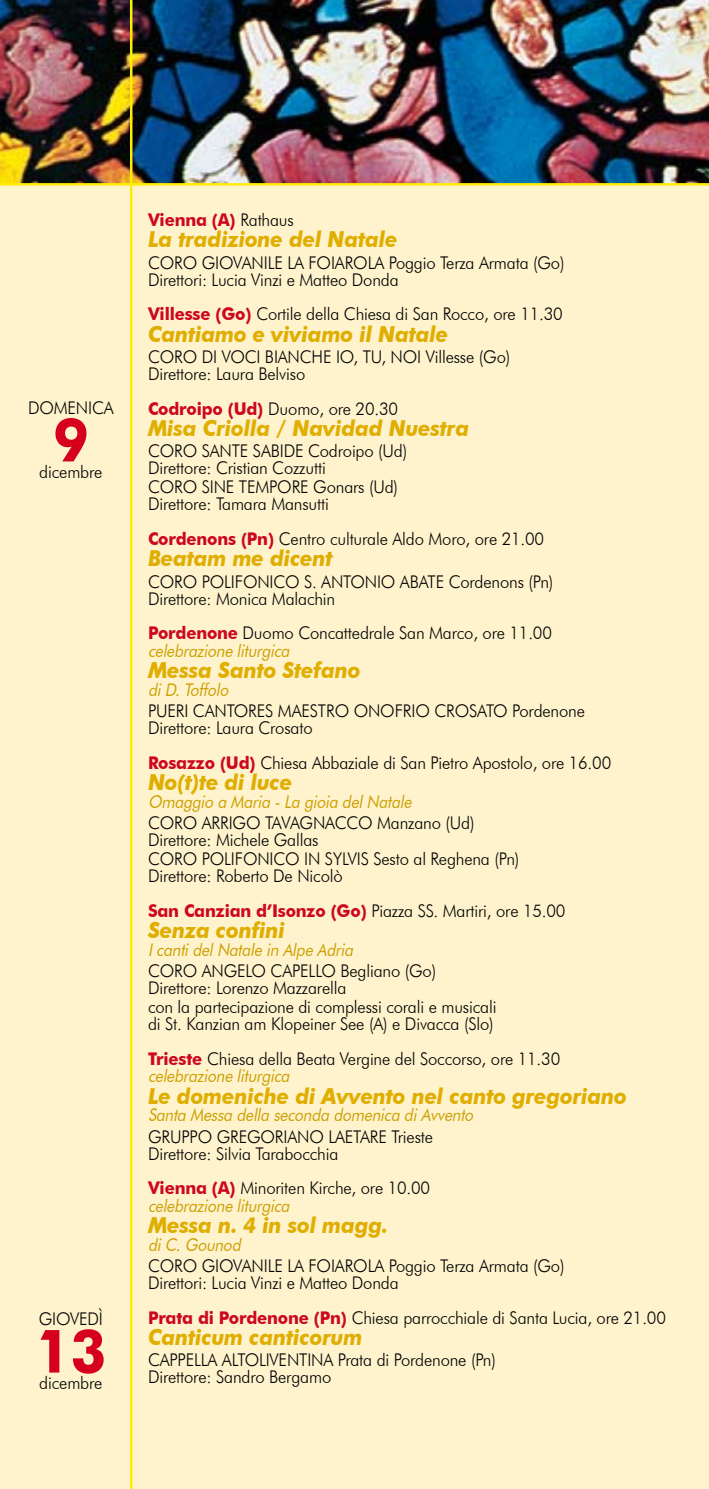
<style>
.page{position:relative;width:709px;height:1489px;background:#fff}
.page>*{position:absolute;margin:0;border:0;box-sizing:border-box;transform-origin:0 0}
.t1{font:700 60px "Futura BT";color:#d7001c;scale:.95 1}
.t2{font:italic 700 22px "Futura BT";letter-spacing:-.01em;color:#e0ae00;scale:.95 1}
.t3{font:300 17.5px/17px "Futura BT";letter-spacing:-.01em;color:#000;scale:.95 1}
.t4{font:italic 17.5px "Futura BT";color:#cc9f00;scale:.89 1}
.t5{font:700 17.5px "Futura BT";letter-spacing:-.01em;color:#cd071e;scale:.95 1}
.s1{font-weight:300;color:#000}
.s2{font-weight:700;color:#cd071e}
.s3{font-weight:400;font-style:italic;color:#cc9f00}
</style>
<div class="page">
<div style="left:0;top:0;width:709px;height:1488px;background:#fef3cd"></div>
<img style="left:0;top:0;width:709px;height:183px">
<hr style="left:130px;top:0;width:2px;height:1488px;background:#ffed00">
<hr style="left:0;top:183px;width:709px;height:3px;background:#ffed00">
<p class="t3" style="left:28px;top:399px;width:13px">domenica</p>
<h1 class="t1" style="left:53px;top:403px;width:39px">9</h1>
<p class="t3" style="left:39px;top:463px;width:68px">dicembre</p>
<p class="t3" style="left:39px;top:1309px;width:25px">Gioved</p>
<p class="t3" style="left:99px;top:1309px;width:6px">ì</p>
<h1 class="t1" style="left:36px;top:1314px;width:76px">13</h1>
<p class="t3" style="left:39px;top:1373px;width:68px">dicembre</p>
<p class="t5" style="left:148px;top:209px;width:155px">Vienna (A) <span class="s1">Rathaus</span></p>
<p class="t2" style="left:148px;top:226px;width:264px">La tradizione del Natale</p>
<p class="t3" style="left:148px;top:254px;width:26px">Coro</p>
<p class="t3" style="left:202px;top:254px;width:11px">giovanile</p>
<p class="t3" style="left:287px;top:254px;width:42px">La Foiarola</p>
<p class="t3" style="left:148px;top:254px;width:440px;text-indent:241px">Poggio Terza Armata (Go)<br>Direttori: Lucia Vinzi e Matteo Donda</p>
<p class="t3" style="left:148px;top:305px;width:438px"><span class="s2">Villesse (Go)</span> Cortile della Chiesa di San Rocco, ore 11.30</p>
<p class="t2" style="left:148px;top:320px;width:317px">Cantiamo e viviamo il Natale</p>
<p class="t3" style="left:148px;top:348px;width:26px">Coro</p>
<p class="t3" style="left:202px;top:348px;width:32px">di voci</p>
<p class="t3" style="left:265px;top:348px;width:11px">bianche</p>
<p class="t3" style="left:336px;top:348px;width:185px">Io, Tu, Noi Villesse (Go)</p>
<p class="t3" style="left:148px;top:356px;width:265px;line-height:34.8px">Direttore: Laura Belviso<br><span class="s2">Codroipo (Ud)</span> Duomo, ore 20.30</p>
<p class="t2" style="left:148px;top:414px;width:340px">Misa Criolla / Navidad Nuestra</p>
<p class="t3" style="left:148px;top:442px;width:26px">Coro</p>
<p class="t3" style="left:202px;top:442px;width:20px">Sante</p>
<p class="t3" style="left:253px;top:442px;width:19px">Sabide</p>
<p class="t3" style="left:148px;top:442px;width:274px;text-indent:160px">Codroipo (Ud)<br>Direttore: Cristian Cozzutti</p>
<p class="t3" style="left:148px;top:478px;width:26px">Coro</p>
<p class="t3" style="left:202px;top:478px;width:60px">Sine Tempore</p>
<p class="t3" style="left:148px;top:478px;width:265px;text-indent:165px">Gonars (Ud)<br>Direttore: Tamara Mansutti</p>
<p class="t3" style="left:148px;top:530px;width:418px"><span class="s2">Cordenons (Pn)</span> Centro culturale Aldo Moro, ore 21.00</p>
<p class="t2" style="left:148px;top:545px;width:196px">Beatam me dicent</p>
<p class="t3" style="left:148px;top:573px;width:26px">Coro</p>
<p class="t3" style="left:202px;top:573px;width:12px">polifonico</p>
<p class="t3" style="left:304px;top:573px;width:41px">S. Antonio</p>
<p class="t3" style="left:400px;top:573px;width:20px">Abate</p>
<p class="t3" style="left:449px;top:573px;width:112px">Cordenons (Pn)</p>
<p class="t3" style="left:148px;top:581px;width:427px;line-height:34.8px">Direttore: Monica Malachin<br><span class="s2">Pordenone</span> Duomo Concattedrale San Marco, ore 11.00</p>
<p class="t4" style="left:148px;top:640px;width:165px">celebrazione liturgica</p>
<p class="t2" style="left:148px;top:657px;width:225px">Messa Santo Stefano</p>
<p class="t4" style="left:148px;top:679px;width:96px">diD.Toffolo</p>
<p class="t3" style="left:148px;top:702px;width:18px">Pueri</p>
<p class="t3" style="left:193px;top:702px;width:24px">Cantores</p>
<p class="t3" style="left:278px;top:702px;width:26px">Maestro</p>
<p class="t3" style="left:354px;top:702px;width:27px">Onofrio</p>
<p class="t3" style="left:434px;top:702px;width:24px">Crosato</p>
<p class="t3" style="left:512px;top:702px;width:78px">Pordenone</p>
<p class="t3" style="left:148px;top:710px;width:489px;line-height:34.8px">Direttore: Laura Crosato<br><span class="s2">Rosazzo (Ud)</span> Chiesa Abbaziale di San Pietro Apostolo, ore 16.00</p>
<p class="t2" style="left:148px;top:768px;width:153px">No(t)te di luce</p>
<p class="t4" style="left:148px;top:790px;width:301px">Omaggio a Maria -La gioia delNatale</p>
<p class="t3" style="left:148px;top:814px;width:26px">Coro</p>
<p class="t3" style="left:202px;top:814px;width:22px">Arrigo</p>
<p class="t3" style="left:265px;top:814px;width:20px">Tavagnacco</p>
<p class="t3" style="left:377px;top:814px;width:104px">Manzano (Ud)</p>
<p class="t3" style="left:148px;top:829px;width:181px;line-height:19.2px">Direttore: Michele Gallas<br>Coro</p>
<p class="t3" style="left:202px;top:850px;width:20px">Polifonico</p>
<p class="t3" style="left:304px;top:850px;width:48px">in Sylvis</p>
<p class="t3" style="left:373px;top:850px;width:155px">Sesto al Reghena (Pn)</p>
<p class="t3" style="left:148px;top:858px;width:441px;line-height:34.8px">Direttore: Roberto De Nicolò<br><span class="s2">San Canzian d’Isonzo (Go)</span> Piazza SS. Martiri, ore 15.00</p>
<p class="t2" style="left:148px;top:916px;width:146px">Senza confini</p>
<p class="t4" style="left:148px;top:938px;width:236px">IcantidelNatale in Alpe Adria</p>
<p class="t3" style="left:148px;top:962px;width:26px">Coro</p>
<p class="t3" style="left:202px;top:962px;width:23px">Angelo</p>
<p class="t3" style="left:271px;top:962px;width:23px">Capello</p>
<p class="t3" style="left:148px;top:962px;width:305px;text-indent:192px">Begliano (Go)<br>Direttore: Lorenzo Mazzarella</p>
<p class="t3" style="left:148px;top:998px;width:368px">con la partecipazione di complessi corali e musicali di St. Kanzian am Klopeiner See (A) e Divacca (Slo)</p>
<p class="t3" style="left:148px;top:1049px;width:435px"><span class="s2">Trieste</span> Chiesa della Beata Vergine del Soccorso, ore 11.30 <span class="s3">celebrazione liturgica</span></p>
<p class="t2" style="left:148px;top:1082px;width:506px">Le domeniche di Avvento nel canto gregoriano</p>
<p class="t4" style="left:148px;top:1104px;width:371px">Santa Messa della seconda domenica diAvvento</p>
<p class="t3" style="left:148px;top:1127px;width:26px">Gruppo</p>
<p class="t3" style="left:217px;top:1127px;width:13px">gregoriano</p>
<p class="t3" style="left:328px;top:1127px;width:17px">Laetare</p>
<p class="t3" style="left:391px;top:1127px;width:45px">Trieste</p>
<p class="t3" style="left:148px;top:1135px;width:298px;line-height:34.8px">Direttore: Silvia Tarabocchia<br><span class="s2">Vienna (A)</span> Minoriten Kirche, ore 10.00</p>
<p class="t4" style="left:148px;top:1194px;width:165px">celebrazione liturgica</p>
<p class="t2" style="left:148px;top:1211px;width:254px">Messa n. 4 in sol magg.</p>
<p class="t4" style="left:148px;top:1233px;width:110px">diC.Gounod</p>
<p class="t3" style="left:148px;top:1256px;width:26px">Coro</p>
<p class="t3" style="left:202px;top:1256px;width:11px">giovanile</p>
<p class="t3" style="left:287px;top:1256px;width:42px">La Foiarola</p>
<p class="t3" style="left:148px;top:1256px;width:440px;text-indent:241px">Poggio Terza Armata (Go)<br>Direttori: Lucia Vinzi e Matteo Donda</p>
<p class="t3" style="left:148px;top:1308px;width:546px"><span class="s2">Prata di Pordenone (Pn)</span> Chiesa parrocchiale di Santa Lucia, ore 21.00</p>
<p class="t2" style="left:148px;top:1323px;width:227px">Canticum canticorum</p>
<p class="t3" style="left:148px;top:1351px;width:23px">Cappella</p>
<p class="t3" style="left:222px;top:1351px;width:21px">Altoliventina</p>
<p class="t3" style="left:338px;top:1351px;width:168px">Prata di Pordenone (Pn)</p>
<p class="t3" style="left:148px;top:1368px;width:194px">Direttore: Sandro Bergamo</p>
</div>
